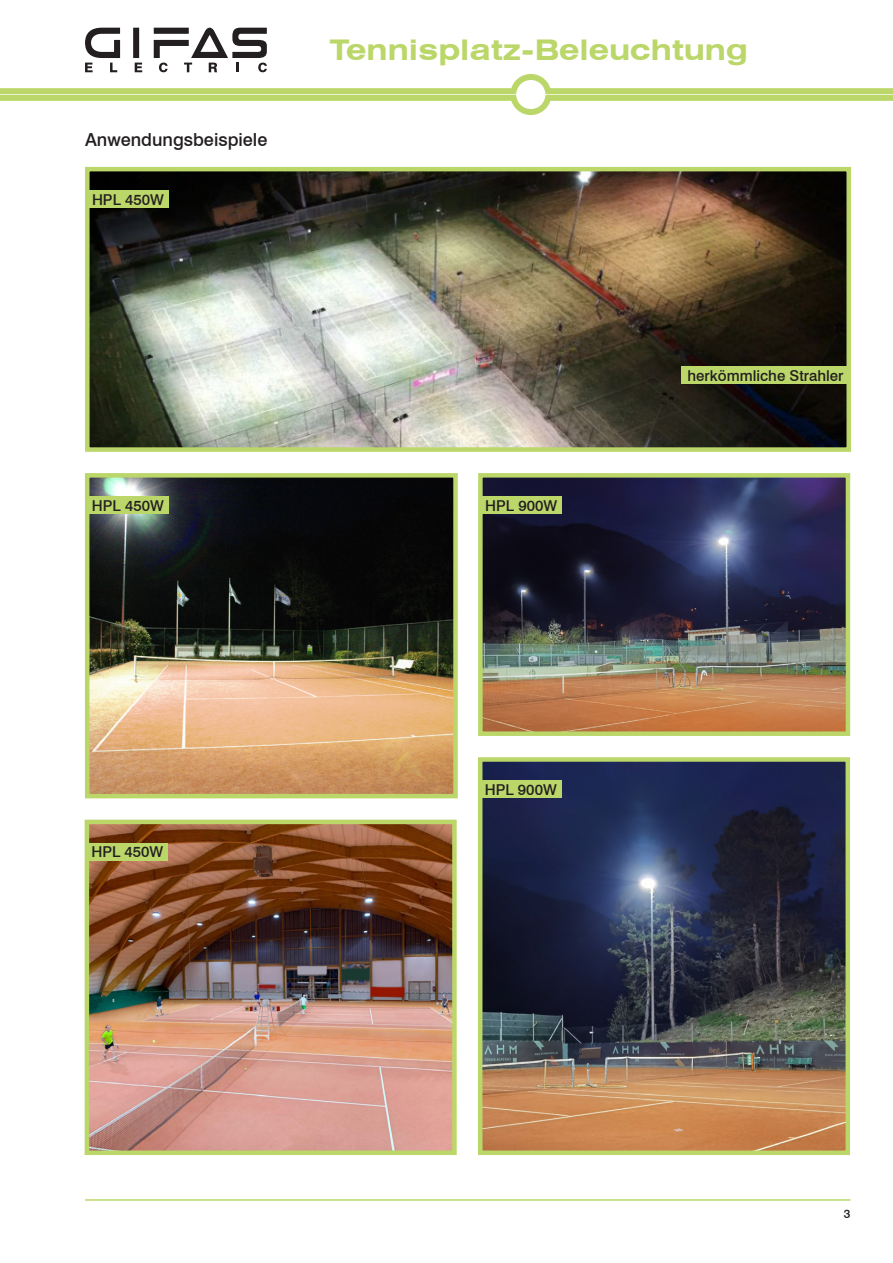
<style>
.page{position:relative;width:893px;height:1263px;background:#fff}
.page>*{position:absolute;margin:0;border:0;box-sizing:border-box;transform-origin:0 0}
.t1{font:700 expanded 28.5px "Swiss 721 BT";color:#bbd76a}
.t2{font:500 18px "Swiss 721 BT";color:#231f20}
.Aufzählung{font:500 15px "Swiss 721 BT";color:#231f20}
.t3{font:500 12px "Swiss 721 BT";color:#231f20}
</style>
<div class="page">
<hr style="left:85px;top:1199px;width:765px;height:2px;background:#bbd76a">
<img style="left:90px;top:172px;width:756px;height:275px">
<div style="left:85px;top:167px;width:766px;height:285px;border:4px solid #bbd76a"></div>
<img style="left:483px;top:762px;width:362px;height:388px">
<div style="left:478px;top:757px;width:372px;height:398px;border:4px solid #bbd76a"></div>
<img style="left:483px;top:478px;width:362px;height:253px">
<div style="left:478px;top:473px;width:372px;height:263px;border:4px solid #bbd76a"></div>
<img style="left:90px;top:478px;width:363px;height:315px">
<div style="left:85px;top:473px;width:373px;height:325px;border:4px solid #bbd76a"></div>
<img style="left:90px;top:825px;width:362px;height:325px">
<div style="left:85px;top:820px;width:372px;height:335px;border:4px solid #bbd76a"></div>
<div style="left:87px;top:190px;width:82px;height:17px;background:#bbd76a"></div>
<div style="left:681px;top:367px;width:169px;height:17px;background:#bbd76a"></div>
<div style="left:480px;top:497px;width:82px;height:17px;background:#bbd76a"></div>
<div style="left:87px;top:496px;width:82px;height:17px;background:#bbd76a"></div>
<div style="left:480px;top:780px;width:81px;height:17px;background:#bbd76a"></div>
<div style="left:87px;top:843px;width:81px;height:17px;background:#bbd76a"></div>
<svg style="left:0;top:28px;width:893px;height:87px"></svg>
<p class="t2" style="left:85px;top:129px;width:184px">Anwendungsbeispiele</p>
<p class="Aufzählung" style="left:92px;top:190px;width:73px">HPL 450W</p>
<h1 class="t1" style="left:330px;top:33px;width:419px">Tennisplatz-Beleuchtung</h1>
<p class="Aufzählung" style="left:687px;top:366px;width:158px">herkömmliche Strahler</p>
<p class="Aufzählung" style="left:92px;top:496px;width:73px">HPL 450W</p>
<p class="Aufzählung" style="left:485px;top:496px;width:73px">HPL 900W</p>
<p class="Aufzählung" style="left:91px;top:843px;width:73px">HPL 450W</p>
<p class="Aufzählung" style="left:485px;top:780px;width:73px">HPL 900W</p>
<p class="t3" style="left:844px;top:1206px;width:8px">3</p>
</div>
